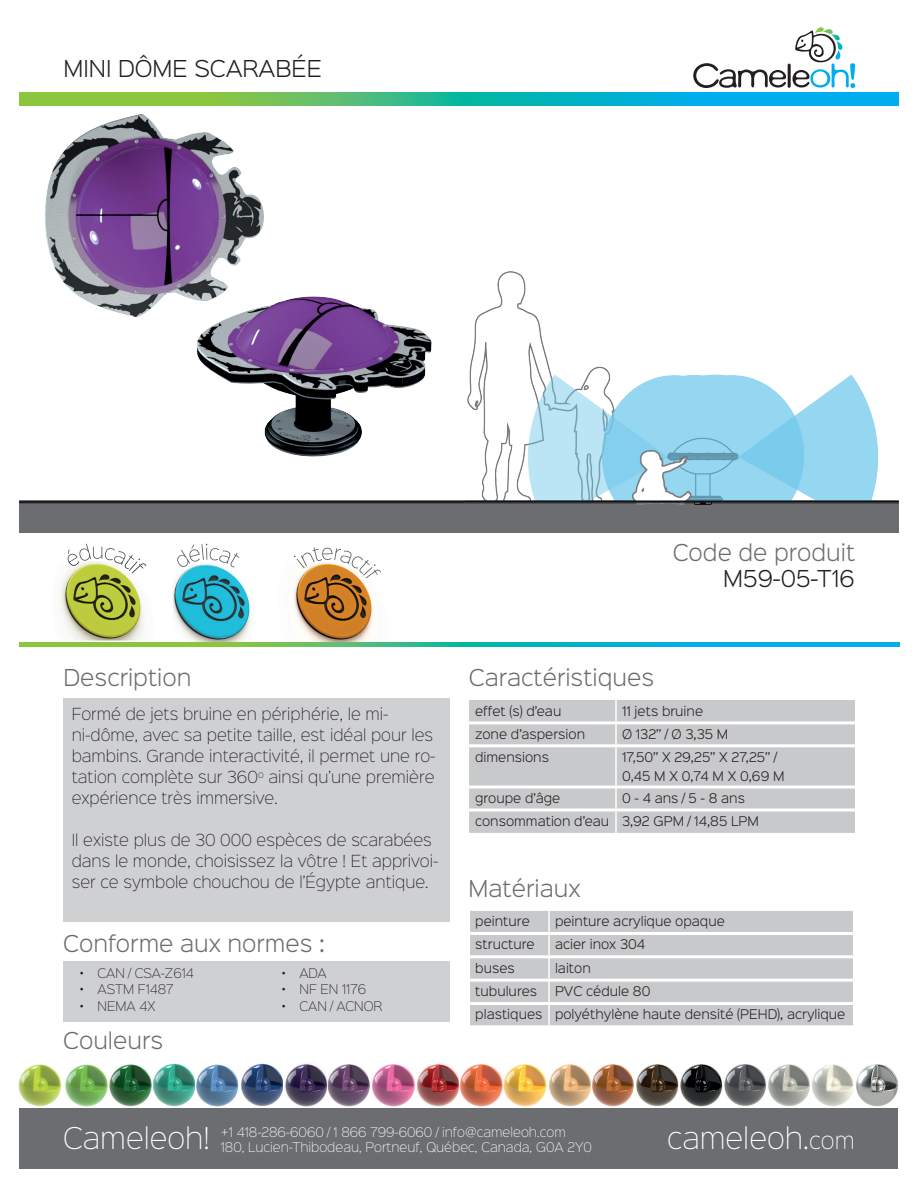
<style>
.page{position:relative;width:918px;height:1188px;background:#fff}
.page>*{position:absolute;margin:0;border:0;box-sizing:border-box;transform-origin:0 0}
.t1{font:27px "Sinkin Sans 200 X Light";color:#fff}
.t2{font:300 21px "Sinkin Sans 300";color:#6c6d70}
.t3{font:300 21px "Sinkin Sans 300";color:#231f20}
.t4{font:15px/21px "Sinkin Sans 200 X Light";color:#231f20}
.t5{font:300 12px/23.4px "Sinkin Sans 300";color:#231f20}
.t6{font:12px "Sinkin Sans 200 X Light";color:#fff}
.t7{font:12px "Sinkin Sans 200 X Light";color:#231f20}
.s1{font-size:21px}
</style>
<div class="page">
<div style="left:63px;top:961px;width:386px;height:60px;background:#cfd0d2"></div>
<svg style="left:20px;top:642px;width:879px;height:4px;background:#37b899"></svg>
<svg style="left:693px;top:63px;width:93px;height:25px"></svg>
<hr style="left:788px;top:64px;width:3px;height:24px;background:#231f20;border-radius:2px">
<svg style="left:792px;top:27px;width:63px;height:61px"></svg>
<svg style="left:19px;top:92px;width:880px;height:13px;background:#36b899"></svg>
<div style="left:19px;top:502px;width:880px;height:31px;background:#6c6d70"></div>
<div style="left:19px;top:1108px;width:879px;height:61px;background:#6c6d70"></div>
<img style="left:374px;top:1063px;width:129px;height:44px">
<img style="left:153px;top:1063px;width:130px;height:44px">
<img style="left:67px;top:1064px;width:85px;height:43px">
<img style="left:18px;top:1064px;width:49px;height:43px">
<img style="left:549px;top:1064px;width:42px;height:43px">
<img style="left:812px;top:1064px;width:87px;height:43px">
<img style="left:592px;top:1064px;width:175px;height:43px">
<img style="left:768px;top:1064px;width:42px;height:43px">
<img style="left:328px;top:1064px;width:46px;height:43px">
<img style="left:285px;top:1064px;width:43px;height:43px">
<img style="left:503px;top:1064px;width:44px;height:43px">
<hr style="left:19px;top:500px;width:880px;height:3px;background:#231f20">
<div style="left:470px;top:911px;width:383px;height:114px;background:#c8c9cb"></div>
<hr style="left:548px;top:911px;width:2px;height:21px;background:#fff">
<hr style="left:548px;top:935px;width:2px;height:20px;background:#fff">
<hr style="left:548px;top:958px;width:2px;height:21px;background:#fff">
<hr style="left:548px;top:982px;width:2px;height:20px;background:#fff">
<hr style="left:548px;top:1005px;width:2px;height:20px;background:#fff">
<hr style="left:470px;top:932px;width:79px;height:3px;background:#fff">
<hr style="left:549px;top:932px;width:304px;height:3px;background:#fff">
<hr style="left:470px;top:955px;width:79px;height:3px;background:#fff">
<hr style="left:549px;top:955px;width:304px;height:3px;background:#fff">
<hr style="left:470px;top:979px;width:79px;height:3px;background:#fff">
<hr style="left:549px;top:979px;width:304px;height:3px;background:#fff">
<hr style="left:470px;top:1002px;width:79px;height:3px;background:#fff">
<hr style="left:549px;top:1002px;width:304px;height:3px;background:#fff">
<div style="left:63px;top:707px;width:386px;height:215px;background:#cfd0d2"></div>
<div style="left:63px;top:699px;width:386px;height:116px;background:#cfd0d2"></div>
<div style="left:469px;top:700px;width:386px;height:133px;background:#c8c9cb"></div>
<hr style="left:615px;top:700px;width:2px;height:21px;background:#fff">
<hr style="left:615px;top:724px;width:2px;height:20px;background:#fff">
<hr style="left:615px;top:747px;width:2px;height:39px;background:#fff">
<svg style="left:615px;top:789px;width:2px;height:19px"></svg>
<hr style="left:615px;top:811px;width:2px;height:22px;background:#fff">
<hr style="left:469px;top:721px;width:147px;height:3px;background:#fff">
<hr style="left:616px;top:721px;width:239px;height:3px;background:#fff">
<hr style="left:469px;top:744px;width:147px;height:3px;background:#fff">
<hr style="left:616px;top:744px;width:239px;height:3px;background:#fff">
<hr style="left:469px;top:786px;width:147px;height:3px;background:#fff">
<hr style="left:616px;top:786px;width:239px;height:3px;background:#fff">
<hr style="left:469px;top:808px;width:147px;height:3px;background:#fff">
<hr style="left:616px;top:808px;width:239px;height:3px;background:#fff">
<img style="left:173px;top:568px;width:77px;height:73px">
<svg style="left:177px;top:544px;width:62px;height:24px"></svg>
<img style="left:293px;top:578px;width:80px;height:63px">
<svg style="left:294px;top:547px;width:87px;height:31px"></svg>
<img style="left:60px;top:565px;width:87px;height:76px">
<svg style="left:67px;top:544px;width:73px;height:29px"></svg>
<img style="left:132px;top:563px;width:14px;height:10px">
<img style="left:464px;top:272px;width:435px;height:233px">
<img style="left:19px;top:105px;width:282px;height:213px">
<img style="left:166px;top:225px;width:269px;height:279px">
<h2 class="t3" style="left:63px;top:51px;width:260px">MINI DÔME SCARABÉE</h2>
<h2 class="t2" style="left:673px;top:535px;width:184px">Code de produit</h2>
<h2 class="t3" style="left:723px;top:562px;width:133px">M59-05-T16</h2>
<h2 class="t2" style="left:63px;top:661px;width:129px">Description</h2>
<h2 class="t2" style="left:469px;top:661px;width:187px">Caractéristiques</h2>
<p class="t4" style="left:72px;top:702px;width:365px">Formé de jets bruine en périphérie, le mi&shy;ni-dôme, avec sa petite taille, est idéal pour les bambins. Grande interactivité, il permet une ro&shy;tation complète sur 360<sup>o</sup> ainsi qu’une première expérience très immersive.</p>
<p class="t4" style="left:72px;top:828px;width:368px">Il existe plus de 30 000 espèces de scarabées dans le monde, choisissez la vôtre ! Et apprivoi&shy;ser ce symbole chouchou de l’Égypte antique.</p>
<h2 class="t2" style="left:63px;top:926px;width:263px">Conforme aux normes :</h2>
<p class="t7" style="left:80px;top:963px;width:115px">• CAN / CSA-Z614</p>
<p class="t7" style="left:80px;top:980px;width:95px">• ASTM F1487</p>
<p class="t7" style="left:80px;top:996px;width:77px">• NEMA 4X</p>
<h2 class="t2" style="left:63px;top:1023px;width:101px">Couleurs</h2>
<p class="t7" style="left:282px;top:963px;width:46px">• ADA</p>
<p class="t7" style="left:282px;top:980px;width:85px">• NF EN 1176</p>
<p class="t7" style="left:282px;top:996px;width:101px">• CAN / ACNOR</p>
<p class="t5" style="left:475px;top:698px;width:88px">effet (s) d’eau</p>
<p class="t5" style="left:622px;top:698px;width:83px">11 jets bruine</p>
<p class="t5" style="left:475px;top:721px;width:112px">zone d’aspersion</p>
<p class="t5" style="left:622px;top:721px;width:108px">Ø 132’’ / Ø 3,35 M</p>
<p class="t5" style="left:475px;top:744px;width:75px">dimensions</p>
<p class="t5" style="left:622px;top:746px;width:164px;line-height:19.5px">17,50’’ X 29,25’’ X 27,25’’ /<br>0,45 M X 0,74 M X 0,69 M</p>
<p class="t5" style="left:475px;top:785px;width:87px">groupe d’âge</p>
<p class="t5" style="left:475px;top:786px;width:285px;line-height:23px;text-indent:147px">0 - 4 ans / 5 - 8 ans consommation d’eau 3,92 GPM / 14,85 LPM</p>
<h2 class="t2" style="left:469px;top:871px;width:114px">Matériaux</h2>
<p class="t5" style="left:475px;top:908px;width:56px">peinture</p>
<p class="t5" style="left:555px;top:908px;width:171px">peinture acrylique opaque</p>
<p class="t5" style="left:475px;top:932px;width:61px">structure</p>
<p class="t5" style="left:555px;top:932px;width:92px">acier inox 304</p>
<p class="t5" style="left:475px;top:955px;width:41px">buses</p>
<p class="t5" style="left:555px;top:955px;width:37px">laiton</p>
<p class="t5" style="left:475px;top:978px;width:63px">tubulures</p>
<p class="t5" style="left:475px;top:978px;width:372px;text-indent:80px">PVC cédule 80<br>plastiques polyéthylène haute densité (PEHD), acrylique</p>
<h1 class="t1" style="left:63px;top:1116px;width:148px">Cameleoh!</h1>
<p class="t6" style="left:221px;top:1122px;width:346px">+1 418-286-6060 / 1 866 799-6060 / info@cameleoh.com</p>
<p class="t6" style="left:221px;top:1137px;width:373px">180, Lucien-Thibodeau, Portneuf, Québec, Canada, G0A 2Y0</p>
<h1 class="t1" style="left:667px;top:1116px;width:189px">cameleoh.<span class="s1">com</span></h1>
</div>
